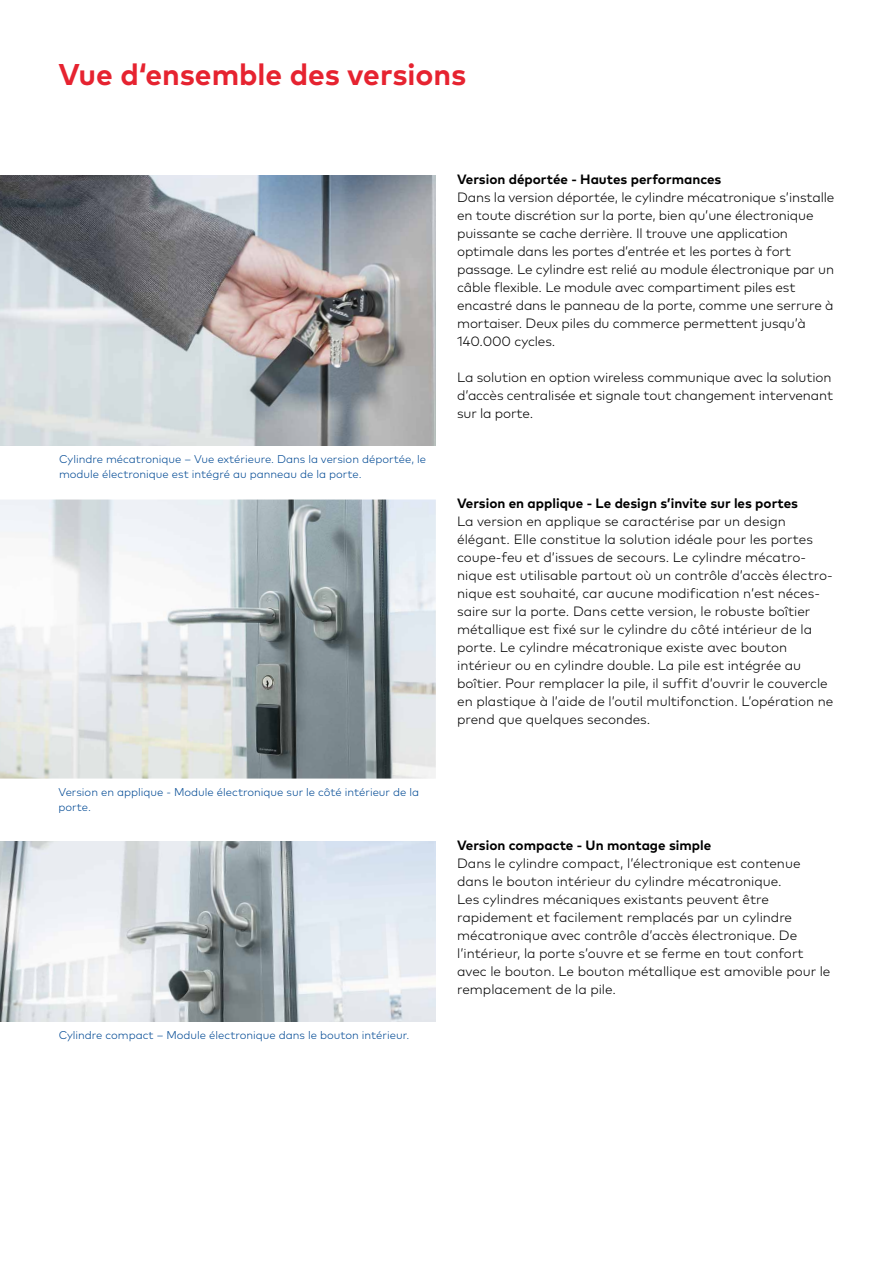
<style>
.page{position:relative;width:893px;height:1263px;background:#fff}
.page>*{position:absolute;margin:0;border:0;box-sizing:border-box;transform-origin:0 0}
.t1{font:700 30px "Mark Pro";color:#e62330}
.t2{font:300 13.5px/18px "Mark Pro";color:#000}
.t3{font:700 13.5px "Mark Pro";color:#000}
.t4{font:300 11.25px/14.2px "Mark Pro";color:#004994}
</style>
<div class="page">
<img style="left:0;top:499px;width:436px;height:279px">
<img style="left:0;top:841px;width:436px;height:180px">
<img style="left:0;top:175px;width:436px;height:270px">
<h1 class="t1" style="left:58px;top:52px;width:409px">Vue d‘ensemble des versions</h1>
<p class="t4" style="left:59px;top:451px;width:368px">Cylindre mécatronique – Vue extérieure. Dans la version déportée, le module électronique est intégré au panneau de la porte.</p>
<p class="t4" style="left:58px;top:784px;width:362px">Version en applique - Module électronique sur le côté intérieur de la porte.</p>
<p class="t4" style="left:58px;top:1027px;width:352px">Cylindre compact – Module électronique dans le bouton intérieur.</p>
<p class="t3" style="left:457px;top:169px;width:266px">Version déportée - Hautes performances</p>
<p class="t2" style="left:457px;top:188px;width:379px">Dans la version déportée, le cylindre mécatronique s’installe en toute discrétion sur la porte, bien qu’une électronique puissante se cache derrière. Il trouve une application optimale dans les portes d’entrée et les portes à fort passage. Le cylindre est relié au module électronique par un câble flexible. Le module avec compartiment piles est encastré dans le panneau de la porte, comme une serrure à mortaiser. Deux piles du commerce permettent jusqu’à 140.000 cycles.</p>
<p class="t2" style="left:457px;top:368px;width:377px;text-align:justify">La solution en option wireless communique avec la solution d’accès centralisée et signale tout changement intervenant sur la porte.</p>
<p class="t3" style="left:457px;top:493px;width:342px">Version en applique - Le design s’invite sur les portes</p>
<p class="t2" style="left:457px;top:512px;width:378px">La version en applique se caractérise par un design élégant. Elle constitue la solution idéale pour les portes coupe-feu et d’issues de secours. Le cylindre mécatro&shy;nique est utilisable partout où un contrôle d’accès électro&shy;nique est souhaité, car aucune modification n’est néces&shy;saire sur la porte. Dans cette version, le robuste boîtier métallique est fixé sur le cylindre du côté intérieur de la porte. Le cylindre mécatronique existe avec bouton intérieur ou en cylindre double. La pile est intégrée au boîtier. Pour remplacer la pile, il suffit d’ouvrir le couvercle en plastique à l’aide de l’outil multifonction. L’opération ne prend que quelques secondes.</p>
<p class="t3" style="left:457px;top:835px;width:256px">Version compacte - Un montage simple</p>
<p class="t2" style="left:457px;top:854px;width:375px">Dans le cylindre compact, l’électronique est contenue dans le bouton intérieur du cylindre mécatronique.<br>Les cylindres mécaniques existants peuvent être rapidement et facilement remplacés par un cylindre mécatronique avec contrôle d’accès électronique. De l’intérieur, la porte s’ouvre et se ferme en tout confort avec le bouton. Le bouton métallique est amovible pour le remplacement de la pile.</p>
</div>
